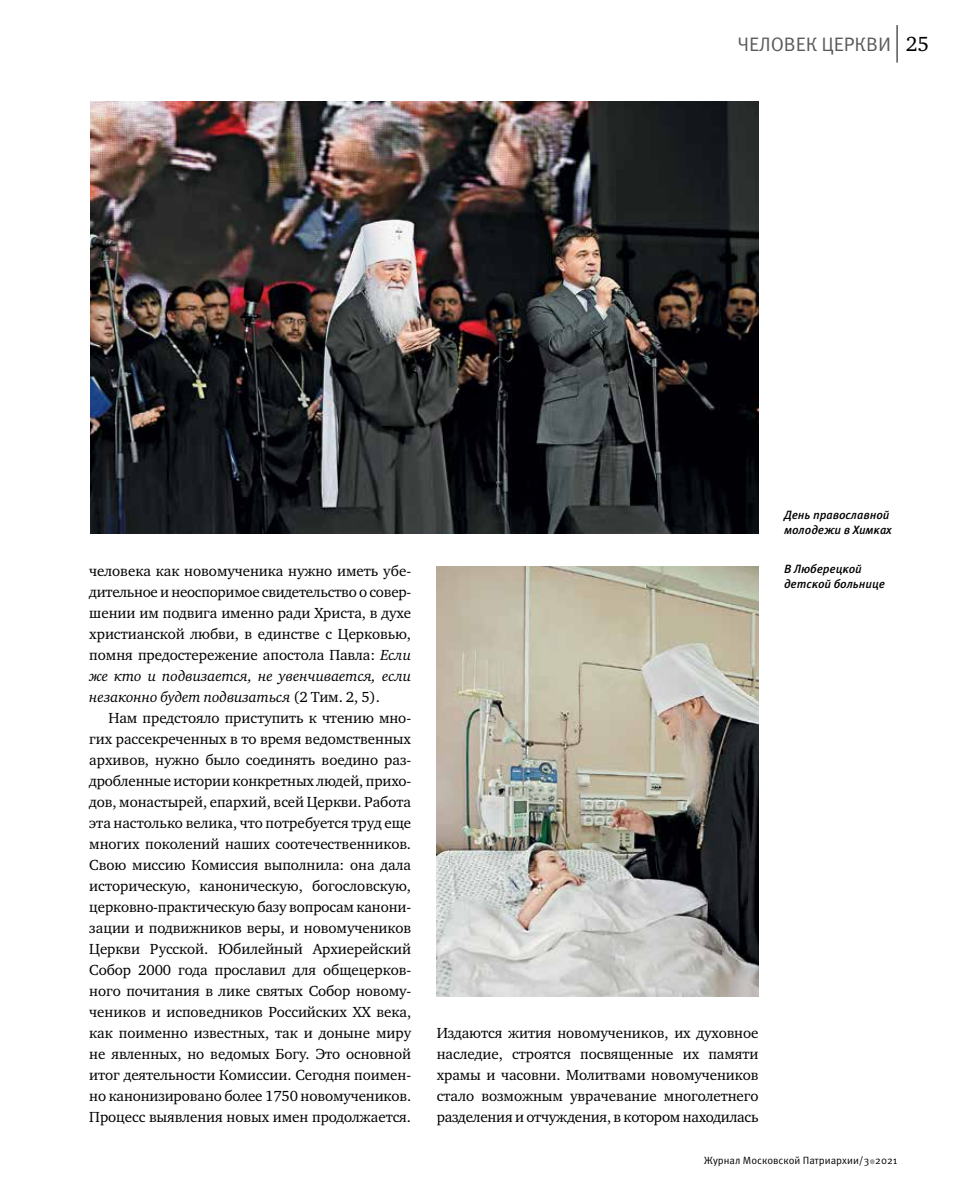
<style>
.page{position:relative;width:957px;height:1191px;background:#fff}
.page>*{position:absolute;margin:0;border:0;box-sizing:border-box;transform-origin:0 0}
.t1{font:19.5px "Meta Pro";letter-spacing:-.005em;color:#58595b}
.t2{font:15px/21px "Charter ITC";letter-spacing:-.005em;color:#000;text-align:justify}
.t3{font:italic 500 12px/15px "Meta Pro";letter-spacing:-.005em;color:#000}
.t4{font:10.5px "Meta Pro";color:#000}
.s1{font-family:"Charter ITC";font-size:21px;color:#000}
.s2{font-style:italic}
</style>
<div class="page">
<svg style="left:869px;top:1159px;width:6px;height:5px"></svg>
<hr style="left:896px;top:25px;width:1px;height:38px;background:#000">
<img style="left:91px;top:102px;width:667px;height:432px">
<img style="left:437px;top:567px;width:321px;height:429px">
<h1 class="t1" style="left:737px;top:32px;width:193px">ЧЕЛОВЕК ЦЕРКВИ <span class="s1">25</span></h1>
<p class="t2" style="left:89px;top:560px;width:323px">человека как новомученика нужно иметь убе&shy;дительное и неоспоримое свидетельство о совер&shy;шении им подвига именно ради Христа, в духе христианской любви, в единстве с Церковью, помня предостережение апостола Павла: <span class="s2">Если же кто и подвизается, не увенчивается, если незаконно будет подвизаться</span> (2 Тим. 2, 5).</p>
<p class="t2" style="left:89px;top:707px;width:323px;text-indent:19px">Нам предстояло приступить к чтению мно&shy;гих рассекреченных в то время ведомственных архивов, нужно было соединять воедино раз&shy;дробленные истории конкретных людей, прихо&shy;дов, монастырей, епархий, всей Церкви. Работа эта настолько велика, что потребуется труд еще многих поколений наших соотечественников.<br>Свою миссию Комиссия выполнила: она дала историческую, каноническую, богословскую, церковно-практическую базу вопросам канони&shy;зации и подвижников веры, и новомучеников Церкви Русской. Юбилейный Архиерейский Собор 2000 года прославил для общецерков&shy;ного почитания в лике святых Собор новому&shy;чеников и исповедников Российских ХХ века, как поименно известных, так и доныне миру не явленных, но ведомых Богу. Это основной итог деятельности Комиссии. Сегодня поимен&shy;но канонизировано более 1750 новомучеников.<br>Процесс выявления новых имен продолжается.</p>
<p class="t3" style="left:784px;top:508px;width:109px">День православной молодежи в Химках</p>
<p class="t3" style="left:784px;top:561px;width:102px">В Люберецкой детской больнице</p>
<p class="t2" style="left:437px;top:1022px;width:323px">Издаются жития новомучеников, их духовное наследие, строятся посвященные их памяти храмы и часовни. Молитвами новомучеников стало возможным уврачевание многолетнего разделения и отчуждения, в котором находилась</p>
<p class="t4" style="left:704px;top:1153px;width:195px">Журнал Московской Патриархии/3 2021</p>
</div>
